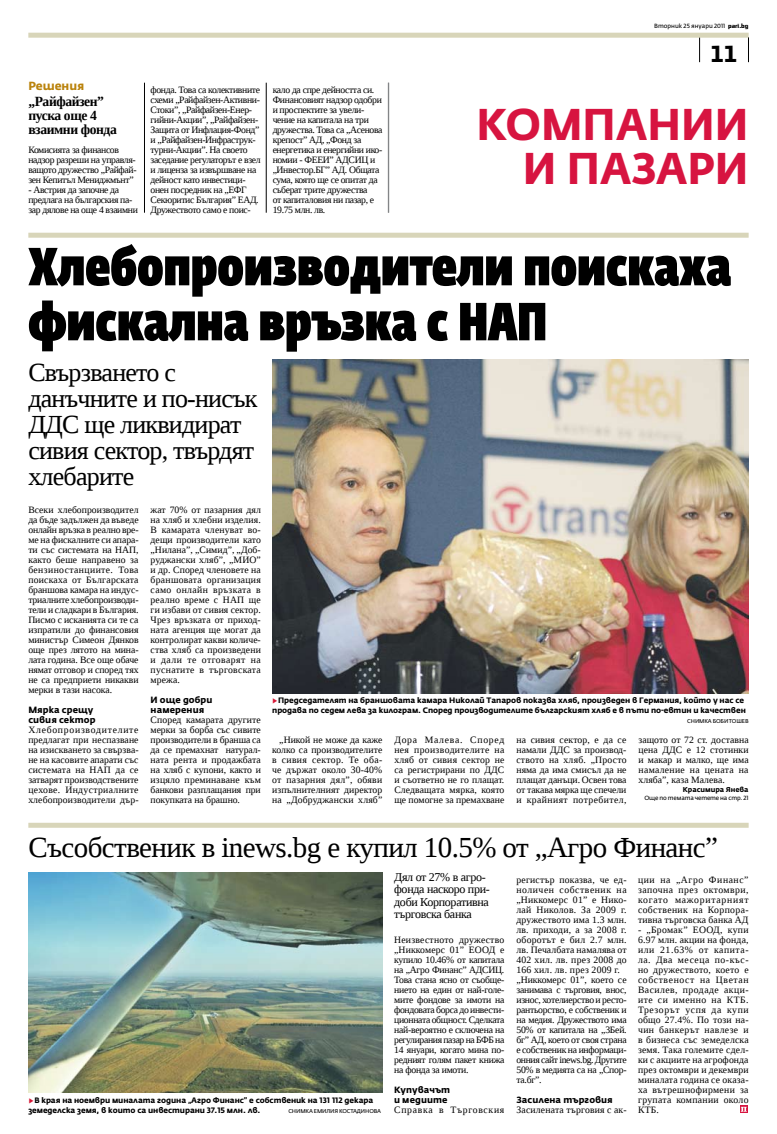
<style>
.page{position:relative;width:777px;height:1134px;background:#fff}
.page>*{position:absolute;margin:0;border:0;box-sizing:border-box;transform-origin:0 0}
.t1{font:53px/55px "Fedra Sans Dis Pro Heavy Cond";color:#000}
.t2{font:700 44px/44px "Fedra Sans Alt Pro";color:#d71440;scale:.96 1}
.t3{font:29px "Liberation Serif";letter-spacing:-.02em;color:#000}
.t4{font:26px/26px "Liberation Serif";letter-spacing:-.03em;color:#000}
.t5{font:700 23px "Fedra Sans Alt Pro";color:#000;scale:.96 1}
.t6{font:700 14px/14px "Liberation Serif";letter-spacing:-.03em;color:#000}
.t7{font:12px/12.5px "Liberation Serif";letter-spacing:-.025em;color:#000}
.t8{font:700 11.7px "Fedra Sans Alt Pro";letter-spacing:-.005em;color:#ba830d}
.t9{font:9.7px/10px "Liberation Serif";letter-spacing:-.025em;color:#000;text-align:justify}
.t10{font:9.7px "Liberation Serif";letter-spacing:.02em;color:#000}
.t11{font:9.7px "Liberation Serif";letter-spacing:.075em;color:#000}
.t12{font:700 9px/10px "Fedra Sans Alt Pro";letter-spacing:.01em;color:#000}
.t13{font:700 7.8px/10px "Fedra Sans Alt Pro";letter-spacing:-.01em;color:#000}
.t14{font:700 7px "Fedra Sans Alt Pro";letter-spacing:-.005em;color:#000}
.t15{font:6px "Fedra Sans Alt Pro";color:#000}
.t16{font:6px "Fedra Sans Alt Pro";letter-spacing:-.025em;color:#000}
.t17{font:5.5px "Fedra Sans Alt Pro";letter-spacing:-.02em;color:#000}
.s1{font-family:"District";font-weight:500}
.s2{color:#d71635}
</style>
<div class="page">
<svg style="left:699px;top:38px;width:1px;height:24px"></svg>
<svg style="left:748px;top:37px;width:1px;height:25px"></svg>
<div style="left:28px;top:33px;width:720px;height:5px;background:#d8d5b9"></div>
<div style="left:28px;top:233px;width:720px;height:5px;background:#d8d5b9"></div>
<div style="left:28px;top:823px;width:720px;height:5px;background:#d8d5b9"></div>
<hr style="left:388px;top:83px;width:1px;height:130px;background:#808284">
<hr style="left:144px;top:83px;width:1px;height:130px;background:#000">
<hr style="left:266px;top:83px;width:1px;height:130px;background:#000">
<svg style="left:740px;top:1106px;width:7px;height:7px"></svg>
<img style="left:28px;top:872px;width:355px;height:221px">
<img style="left:272px;top:359px;width:476px;height:334px">
<p class="t15" style="left:654px;top:22px;width:96px">Вторник 25 януари 2011 <span class="s1">pari.bg</span></p>
<p class="t8" style="left:28px;top:78px;width:57px">Решения</p>
<p class="t6" style="left:28px;top:94px;width:90px">„Райфайзен” пуска още 4 взаимни фонда</p>
<p class="t9" style="left:28px;top:144px;width:110px;text-align:left">Комисията за финансов надзор разреши на управля&shy;ващото дружество „Райфай&shy;зен Кепитъл Мениджмънт”</p>
<p class="t9" style="left:28px;top:184px;width:111px;text-align:left">- Австрия да започне да предлага на българския па&shy;зар дялове на още 4 взаимни</p>
<p class="t9" style="left:150px;top:84px;width:112px;text-align:left">фонда. Това са колективните схеми „Райфайзен-Активни-<br>Стоки”, „Райфайзен-Енер&shy;гийни-Акции”, „Райфайзен-<br>Защита от Инфлация-Фонд” и „Райфайзен-Инфраструк&shy;турни-Акции”. На своето заседание регулаторът е взел и лиценза за извършване на дейност като инвестици&shy;онен посредник на „ЕФГ<br>Секюритис България” ЕАД.<br>Дружеството само е поис-</p>
<p class="t9" style="left:273px;top:84px;width:111px;text-align:left">кало да спре дейността си.<br>Финансовият надзор одобри и проспектите за увели&shy;чение на капитала на три дружества. Това са „Асенова крепост” АД, „Фонд за енергетика и енергийни ико&shy;номии - ФЕЕИ” АДСИЦ и „Инвестор.БГ” АД. Общата сума, която ще се опитат да съберат трите дружества<br>от капиталовия ни пазар, е<br>19.75 млн. лв.</p>
<p class="t5" style="left:711px;top:40px;width:29px">11</p>
<p class="t2" style="left:523px;top:103px;width:78px;text-indent:-46px">Компании и паза</p>
<p class="t2" style="left:687px;top:147px;width:58px">ри</p>
<p class="t1" style="left:28px;top:235px;width:704px">Хлебопроизводители поискаха фискална връзка с НАП</p>
<p class="t4" style="left:28px;top:359px;width:231px">Свързването с данъчните и по-нисък<br>ДДС ще ликвидират сивия сектор, твърдят хлебарите</p>
<p class="t9" style="left:28px;top:504px;width:112px">Всеки хлебопроизводител да бъде задължен да въведе онлайн връзка в реално вре&shy;ме на фискалните си апара&shy;ти със системата на НАП, както беше направено за бензиностанциите. Това поискаха от Българската браншова камара на индус&shy;триалните хлебопроизводи&shy;тели и сладкари в България.<br>Писмо с исканията си те са изпратили до финансовия министър Симеон Дянков още през лятото на мина&shy;лата година. Все още обаче нямат отговор и според тях не са предприети никакви мерки в тази насока.</p>
<p class="t12" style="left:28px;top:705px;width:69px">Мярка срещу сивия сектор</p>
<p class="t9" style="left:28px;top:724px;width:112px">Хлебопроизводителите предлагат при неспазване на изискването за свързва&shy;не на касовите апарати със системата на НАП да се затварят производствените цехове. Индустриалните хлебопроизводители дър-</p>
<p class="t9" style="left:151px;top:504px;width:112px">жат 70% от пазарния дял на хляб и хлебни изделия.<br>В камарата членуват во&shy;дещи производители като „Нилана”, „Симид”, „Доб&shy;руджански хляб”, „МИО” и др. Според членовете на браншовата организация само онлайн връзката в реално време с НАП ще ги избави от сивия сектор.<br>Чрез връзката от приход&shy;ната агенция ще могат да контролират какви количе&shy;ства хляб са произведени и дали те отговарят на пуснатите в търговската мрежа.</p>
<p class="t12" style="left:151px;top:695px;width:63px">И още добри намерения</p>
<p class="t9" style="left:151px;top:714px;width:112px">Според камарата другите мерки за борба със сивите производители в бранша са да се премахнат натурал&shy;ната рента и продажбата на хляб с купони, както и изцяло преминаване към банкови разплащания при покупката на брашно.</p>
<p class="t13" style="left:272px;top:695px;width:475px"><span class="s2">▶</span>Председателят на браншовата камара Николай Тапаров показва хляб, произведен в Германия, който у нас се продава по седем лева за килограм. Според производителите българският хляб е в пъти по-евтин и качествен</p>
<p class="t17" style="left:687px;top:717px;width:62px">снимка Боби Тошев</p>
<p class="t9" style="left:272px;top:734px;width:112px;text-indent:7px">„Никой не може да каже колко са производителите в сивия сектор. Те оба&shy;че държат около 30-40% от пазарния дял”, обяви изпълнителният директор на „Добруджански хляб”</p>
<p class="t9" style="left:394px;top:734px;width:112px">Дора Малева. Според нея производителите на хляб от сивия сектор не са регистрирани по ДДС и съответно не го плащат.<br>Следващата мярка, която ще помогне за премахване</p>
<p class="t9" style="left:516px;top:734px;width:112px">на сивия сектор, е да се намали ДДС за производ&shy;ството на хляб. „Просто няма да има смисъл да не плащат данъци. Освен това от такава мярка ще спечели и крайният потребител,</p>
<p class="t9" style="left:638px;top:734px;width:112px">защото от 72 ст. доставна цена ДДС е 12 стотинки и макар и малко, ще има намаление на цената на хляба”, каза Малева.</p>
<p class="t14" style="left:683px;top:785px;width:67px">Красимира Янева</p>
<p class="t16" style="left:644px;top:794px;width:106px">Още по темата четете на стр. 21</p>
<p class="t3" style="left:28px;top:829px;width:691px">Съсобственик в inews.bg е купил 10.5% от „Агро Финанс”</p>
<p class="t13" style="left:28px;top:1095px;width:346px"><span class="s2">▶</span>В края на ноември миналата година „Агро Финанс” е собственик на 131 112 декара земеделска земя, в които са инвестирани 37.15 млн. лв.</p>
<p class="t17" style="left:288px;top:1107px;width:94px">Снимка Емилия Костадинова</p>
<p class="t7" style="left:394px;top:871px;width:97px">Дял от 27% в агро&shy;фонда наскоро при&shy;доби Корпоративна търговска банка</p>
<p class="t9" style="left:394px;top:934px;width:112px">Неизвестното дружество „Никкомерс 01” ЕООД е купило 10.46% от капитала на „Агро Финанс” АДСИЦ.<br>Това стана ясно от съобще&shy;нието на един от най-голе&shy;мите фондове за имоти на фондовата борса до инвести&shy;ционната общност. Сделката най-вероятно е сключена на регулирания пазар на БФБ на 14 януари, когато мина по&shy;редният голям пакет книжа на фонда за имоти.</p>
<p class="t12" style="left:394px;top:1085px;width:58px">Купувачът и медиите</p>
<p class="t11" style="left:394px;top:1103px;width:112px">Справка в Търговския</p>
<p class="t9" style="left:516px;top:874px;width:112px;text-align:left">регистър показва, че ед&shy;ноличен собственик на „Никкомерс 01” е Нико&shy;лай Николов. За 2009 г. дружеството има 1.3 млн. лв. приходи, а за 2008 г. оборотът е бил 2.7 млн. лв. Печалбата намалява от<br>402 хил. лв. през 2008 до<br>166 хил. лв. през 2009 г. „Никкомерс 01”, което се занимава с търговия, внос, износ, хотелиерство и ресто&shy;рантьорство, е собственик и на медия. Дружеството има<br>50% от капитала на „3Бей. бг” АД, което от своя страна е собственик на информаци&shy;онния сайт inews.bg. Другите<br>50% в медията са на „Спор&shy;та.бг”.</p>
<p class="t12" style="left:516px;top:1095px;width:98px">Засилена търговия</p>
<p class="t10" style="left:516px;top:1103px;width:112px">Засилената търговия с ак-</p>
<p class="t9" style="left:638px;top:874px;width:112px">ции на „Агро Финанс” започна през октомври, когато мажоритарният собственик на Корпора&shy;тивна търговска банка АД</p>
<p class="t9" style="left:638px;top:924px;width:112px">- „Бромак” ЕООД, купи 6.97 млн. акции на фонда, или 21.63% от капита&shy;ла. Два месеца по-къс&shy;но дружеството, което е собственост на Цветан Василев, продаде акци&shy;ите си именно на КТБ.<br>Трезорът успя да купи общо 27.4%. По този на&shy;чин банкерът навлезе и в бизнеса със земеделска земя. Така големите сдел&shy;ки с акциите на агрофонда през октомври и декември миналата година се оказа&shy;ха вътрешнофирмени за групата компании около КТБ.</p>
</div>
